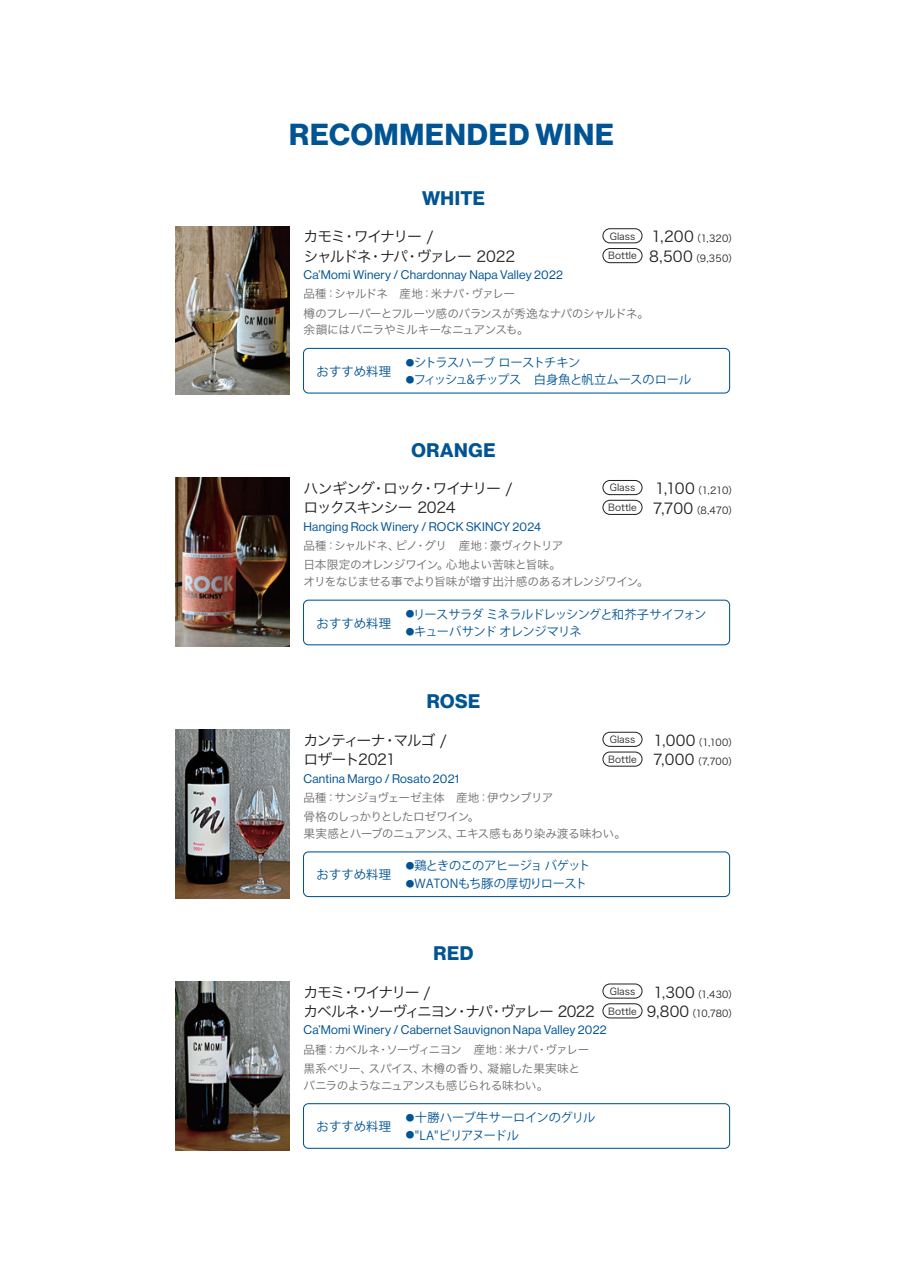
<style>
.page{position:relative;width:903px;height:1275px;background:#fff}
.page>*{position:absolute;margin:0;border:0;box-sizing:border-box;transform-origin:0 0}
.t1{font:700 29.75px "Neue Haas Display";letter-spacing:.03em;color:#015494}
.t2{font:700 19.25px "Neue Haas Display";letter-spacing:.03em;color:#015494}
.t3{font:14.88px/19.2px "Hiragino Sans W3";letter-spacing:-.095em;color:#231f20}
.t4{font:14.88px/19.2px "Hiragino Sans W3";letter-spacing:-.075em;color:#231f20}
.t5{font:12.25px "Neue Haas Display";letter-spacing:.02em;color:#015494}
.t6{font:12.25px "Koz Go Pr 6 N";letter-spacing:-.03em;color:#015494}
.t7{font:12.25px "Koz Go Pr 6 N";letter-spacing:-.06em;color:#015494}
.t8{font:12.25px "Koz Go Pr 6 N";letter-spacing:-.05em;color:#015494}
.t9{font:12.25px "Koz Go Pr 6 N";letter-spacing:-.01em;color:#015494}
.t10{font:12.25px "Koz Go Pr 6 N";letter-spacing:-.005em;color:#015494}
.t11{font:12.25px "Koz Go Pr 6 N";letter-spacing:-.08em;color:#015494}
.t12{font:11.72px/16.6px "Hiragino Sans W3";letter-spacing:-.045em;color:#6c6d70}
.t13{font:11.55px "Hiragino Sans W3";letter-spacing:-.055em;color:#6c6d70}
.t14{font:11.55px "Hiragino Sans W3";letter-spacing:-.08em;color:#6c6d70}
.t15{font:9.62px/19.8px "Hiragino Sans W3";color:#231f20}
.s1{font-size:14.88px}
.s2{font-size:8.58px}
.s3{font-size:14.7px}
</style>
<div class="page">
<div style="left:603px;top:984px;width:39px;height:14px;border:1px solid #231f20;border-radius:7px"></div>
<div style="left:603px;top:1003px;width:39px;height:15px;border:1px solid #231f20;border-radius:7px"></div>
<div style="left:303px;top:1103px;width:427px;height:46px;border:1px solid #015494;border-radius:5px"></div>
<img style="left:176px;top:981px;width:114px;height:169px">
<img style="left:176px;top:730px;width:114px;height:168px">
<div style="left:603px;top:732px;width:39px;height:15px;border:1px solid #231f20;border-radius:7px"></div>
<div style="left:603px;top:752px;width:39px;height:14px;border:1px solid #231f20;border-radius:7px"></div>
<div style="left:303px;top:851px;width:427px;height:46px;border:1px solid #015494;border-radius:5px"></div>
<img style="left:176px;top:478px;width:114px;height:169px">
<div style="left:603px;top:480px;width:39px;height:15px;border:1px solid #231f20;border-radius:7px"></div>
<div style="left:603px;top:500px;width:39px;height:15px;border:1px solid #231f20;border-radius:7px"></div>
<div style="left:303px;top:600px;width:427px;height:45px;border:1px solid #015494;border-radius:5px"></div>
<img style="left:176px;top:226px;width:114px;height:169px">
<div style="left:603px;top:228px;width:39px;height:15px;border:1px solid #231f20;border-radius:7px"></div>
<div style="left:603px;top:248px;width:39px;height:15px;border:1px solid #231f20;border-radius:7px"></div>
<div style="left:303px;top:348px;width:427px;height:46px;border:1px solid #015494;border-radius:5px"></div>
<h1 class="t1" style="left:289px;top:117px;width:326px">RECOMMENDED WINE</h1>
<h2 class="t2" style="left:422px;top:187px;width:64px">WHITE</h2>
<p class="t3" style="left:303px;top:226px;width:213px">カモミ・ワイナリー /<br>シャルドネ・ナパ・ヴァレー 2022</p>
<p class="t5" style="left:303px;top:268px;width:261px">Ca’Momi Winery / Chardonnay Napa Valley 2022</p>
<p class="t13" style="left:303px;top:284px;width:213px">品種：シャルドネ　産地：米ナパ・ヴァレー</p>
<p class="t12" style="left:303px;top:304px;width:347px">樽のフレーバーとフルーツ感のバランスが秀逸なナパのシャルドネ。余韻にはバニラやミルキーなニュアンスも。</p>
<p class="t15" style="left:608px;top:225px;width:30px">Glass<br>Bottle</p>
<p class="t15" style="left:649px;top:228px;width:90px"><span class="s1">1,200</span>（1,320）<br><span class="s1">8,500</span>（9,350）</p>
<p class="t6" style="left:316px;top:364px;width:76px">おすすめ料理</p>
<p class="t7" style="left:406px;top:356px;width:176px"><span class="s2">●</span>シトラスハーブ ローストチキン</p>
<p class="t6" style="left:406px;top:373px;width:287px"><span class="s2">●</span>フィッシュ&amp;チップス　白身魚と帆立ムースのロール</p>
<h2 class="t2" style="left:412px;top:439px;width:85px">ORANGE</h2>
<p class="t3" style="left:303px;top:478px;width:211px">ハンギング・ロック・ワイナリー /ロックスキンシー 2024</p>
<p class="t5" style="left:303px;top:520px;width:239px">Hanging Rock Winery / ROCK SKINCY 2024</p>
<p class="t14" style="left:303px;top:536px;width:261px">品種：シャルドネ、ピノ・グリ　産地：豪ヴィクトリア</p>
<p class="t12" style="left:303px;top:556px;width:347px">日本限定のオレンジワイン。心地よい苦味と旨味。<br>オリをなじませる事でより旨味が増す出汁感のあるオレンジワイン。</p>
<p class="t15" style="left:608px;top:477px;width:30px">Glass<br>Bottle</p>
<p class="t15" style="left:653px;top:480px;width:87px"><span class="s1">1,100</span>（1,210）<br><span class="s1">7,700</span>（8,470）</p>
<p class="t6" style="left:316px;top:616px;width:76px">おすすめ料理</p>
<p class="t7" style="left:406px;top:607px;width:302px"><span class="s2">●</span>リースサラダ ミネラルドレッシングと和芥子サイフォン</p>
<p class="t8" style="left:406px;top:625px;width:178px"><span class="s2">●</span>キューバサンド オレンジマリネ</p>
<h2 class="t2" style="left:427px;top:690px;width:55px">ROSE</h2>
<p class="t4" style="left:303px;top:730px;width:145px">カンティーナ・マルゴ /ロザート2021</p>
<p class="t5" style="left:303px;top:771px;width:157px">Cantina Margo / Rosato 2021</p>
<p class="t13" style="left:303px;top:787px;width:251px">品種：サンジョヴェーゼ主体　産地：伊ウンブリア</p>
<p class="t12" style="left:303px;top:808px;width:324px">骨格のしっかりとしたロゼワイン。<br>果実感とハーブのニュアンス、エキス感もあり染み渡る味わい。</p>
<p class="t15" style="left:608px;top:729px;width:30px">Glass<br>Bottle</p>
<p class="t6" style="left:316px;top:868px;width:76px">おすすめ料理</p>
<p class="t8" style="left:406px;top:859px;width:186px"><span class="s2">●</span>鶏ときのこのアヒージョ バゲット</p>
<p class="t9" style="left:406px;top:876px;width:183px"><span class="s2">●</span>WATONもち豚の厚切りロースト</p>
<p class="t15" style="left:653px;top:732px;width:86px;line-height:19.2px"><span class="s3">1,000</span>（1,100）<br><span class="s3">7,000</span>（7,700）</p>
<h2 class="t2" style="left:433px;top:942px;width:41px">RED</h2>
<p class="t3" style="left:303px;top:981px;width:293px">カモミ・ワイナリー /<br>カベルネ・ソーヴィニヨン・ナパ・ヴァレー 2022</p>
<p class="t5" style="left:303px;top:1023px;width:305px">Ca’Momi Winery / Cabernet Sauvignon Napa Valley 2022</p>
<p class="t13" style="left:303px;top:1039px;width:287px">品種：カベルネ・ソーヴィニヨン　産地：米ナパ・ヴァレー</p>
<p class="t12" style="left:303px;top:1059px;width:278px">黒系ベリー、スパイス、木樽の香り、凝縮した果実味とバニラのようなニュアンスも感じられる味わい。</p>
<p class="t15" style="left:608px;top:981px;width:30px">Glass<br>Bottle</p>
<p class="t6" style="left:316px;top:1120px;width:76px">おすすめ料理</p>
<p class="t10" style="left:406px;top:1111px;width:191px"><span class="s2">●</span>十勝ハーブ牛サーロインのグリル</p>
<p class="t11" style="left:406px;top:1128px;width:115px"><span class="s2">●</span>"LA"ビリアヌードル</p>
<p class="t15" style="left:647px;top:984px;width:92px;line-height:19.2px;text-align:right"><span class="s3">1,300</span>（1,430）<br><span class="s3">9,800</span>（10,780）</p>
</div>
